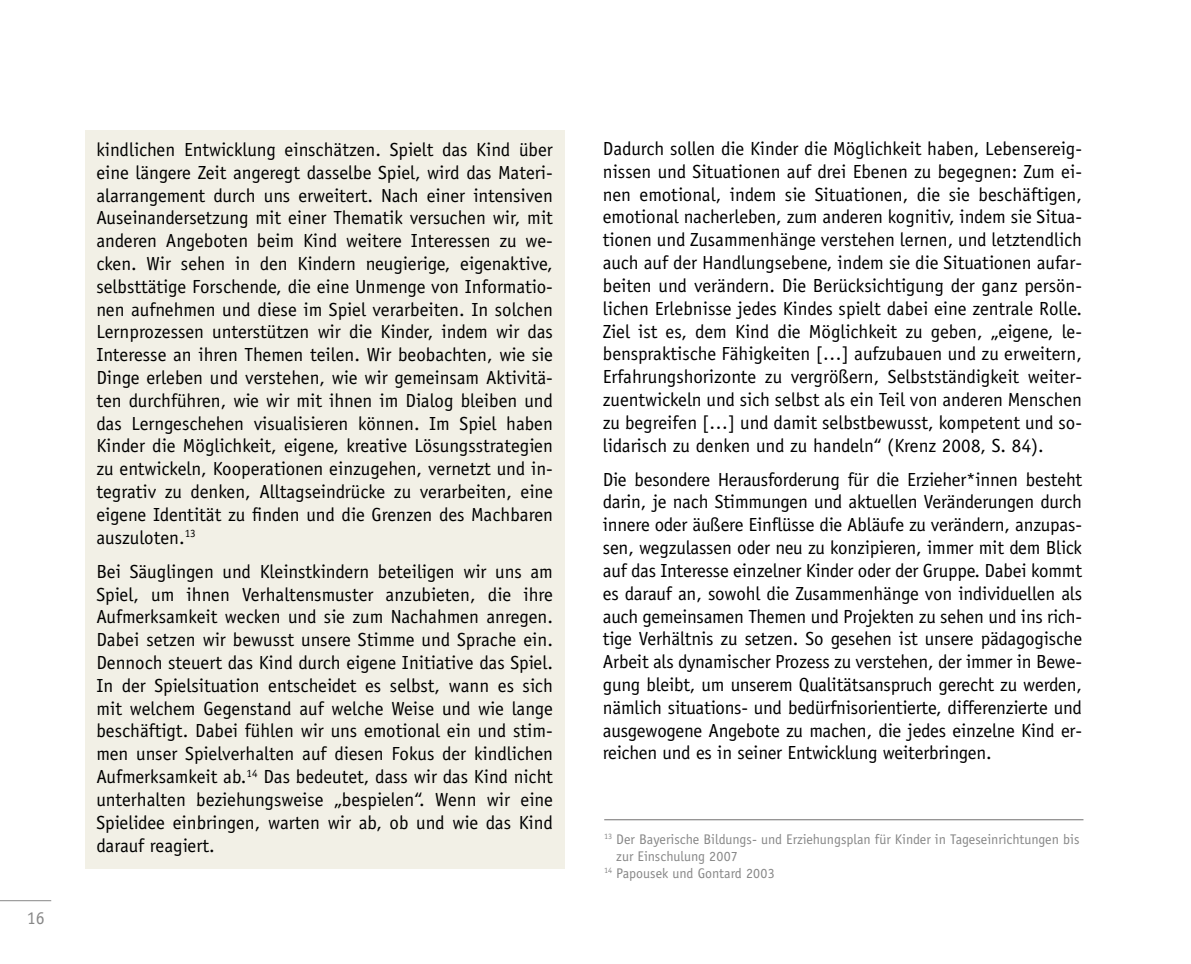
<style>
.page{position:relative;width:1191px;height:964px;background:#fff}
.page>*{position:absolute;margin:0;border:0;box-sizing:border-box;transform-origin:0 0}
.t1{font:19px/22.8px "Officina Sans";color:#000;text-align:justify}
.t2{font:18px "Officina Sans";color:#878787}
.t3{font:14px "Officina Sans";color:#878787}
</style>
<div class="page">
<hr style="left:0;top:900px;width:51px;height:1px;background:#878787">
<div style="left:85px;top:130px;width:479px;height:738px;background:#f2f0e6"></div>
<hr style="left:604px;top:819px;width:479px;height:1px;background:#706f6f">
<p class="t2" style="left:27px;top:907px;width:19px">16</p>
<p class="t1" style="left:96px;top:138px;width:458px">kindlichen Entwicklung einschätzen. Spielt das Kind über eine längere Zeit angeregt dasselbe Spiel, wird das Materi&shy;alarrangement durch uns erweitert. Nach einer intensiven Auseinandersetzung mit einer Thematik versuchen wir, mit anderen Angeboten beim Kind weitere Interessen zu we&shy;cken. Wir sehen in den Kindern neugierige, eigenaktive, selbsttätige Forschende, die eine Unmenge von Informatio&shy;nen aufnehmen und diese im Spiel verarbeiten. In solchen Lernprozessen unterstützen wir die Kinder, indem wir das Interesse an ihren Themen teilen. Wir beobachten, wie sie Dinge erleben und verstehen, wie wir gemeinsam Aktivitä&shy;ten durchführen, wie wir mit ihnen im Dialog bleiben und das Lerngeschehen visualisieren können. Im Spiel haben Kinder die Möglichkeit, eigene, kreative Lösungsstrategien zu entwickeln, Kooperationen einzugehen, vernetzt und in&shy;tegrativ zu denken, Alltagseindrücke zu verarbeiten, eine eigene Identität zu finden und die Grenzen des Machbaren auszuloten.<sup>13</sup></p>
<p class="t1" style="left:96px;top:560px;width:458px">Bei Säuglingen und Kleinstkindern beteiligen wir uns am Spiel, um ihnen Verhaltensmuster anzubieten, die ihre Aufmerksamkeit wecken und sie zum Nachahmen anregen.<br>Dabei setzen wir bewusst unsere Stimme und Sprache ein.<br>Dennoch steuert das Kind durch eigene Initiative das Spiel.<br>In der Spielsituation entscheidet es selbst, wann es sich mit welchem Gegenstand auf welche Weise und wie lange beschäftigt. Dabei fühlen wir uns emotional ein und stim&shy;men unser Spielverhalten auf diesen Fokus der kindlichen Aufmerksamkeit ab.<sup>14</sup> Das bedeutet, dass wir das Kind nicht unterhalten beziehungsweise „bespielen“. Wenn wir eine Spielidee einbringen, warten wir ab, ob und wie das Kind darauf reagiert.</p>
<p class="t1" style="left:603px;top:137px;width:481px">Dadurch sollen die Kinder die Möglichkeit haben, Lebensereig&shy;nissen und Situationen auf drei Ebenen zu begegnen: Zum ei&shy;nen emotional, indem sie Situationen, die sie beschäftigen, emotional nacherleben, zum anderen kognitiv, indem sie Situa&shy;tionen und Zusammenhänge verstehen lernen, und letztendlich auch auf der Handlungsebene, indem sie die Situationen aufar&shy;beiten und verändern. Die Berücksichtigung der ganz persön&shy;lichen Erlebnisse jedes Kindes spielt dabei eine zentrale Rolle.<br>Ziel ist es, dem Kind die Möglichkeit zu geben, „eigene, le&shy;benspraktische Fähigkeiten […] aufzubauen und zu erweitern, Erfahrungshorizonte zu vergrößern, Selbstständigkeit weiter&shy;zuentwickeln und sich selbst als ein Teil von anderen Menschen zu begreifen […] und damit selbstbewusst, kompetent und so&shy;lidarisch zu denken und zu handeln“ (Krenz 2008, S. 84).</p>
<p class="t1" style="left:603px;top:468px;width:481px">Die besondere Herausforderung für die Erzieher*innen besteht darin, je nach Stimmungen und aktuellen Veränderungen durch innere oder äußere Einflüsse die Abläufe zu verändern, anzupas&shy;sen, wegzulassen oder neu zu konzipieren, immer mit dem Blick auf das Interesse einzelner Kinder oder der Gruppe. Dabei kommt es darauf an, sowohl die Zusammenhänge von individuellen als auch gemeinsamen Themen und Projekten zu sehen und ins rich&shy;tige Verhältnis zu setzen. So gesehen ist unsere pädagogische Arbeit als dynamischer Prozess zu verstehen, der immer in Bewe&shy;gung bleibt, um unserem Qualitätsanspruch gerecht zu werden, nämlich situations- und bedürfnisorientierte, differenzierte und ausgewogene Angebote zu machen, die jedes einzelne Kind er&shy;reichen und es in seiner Entwicklung weiterbringen.</p>
<p class="t3" style="left:604px;top:831px;width:477px"><sup>13</sup> Der Bayerische Bildungs- und Erziehungsplan für Kinder in Tageseinrichtungen bis</p>
<p class="t3" style="left:616px;top:848px;width:123px">zur Einschulung 2007</p>
<p class="t3" style="left:604px;top:865px;width:172px"><sup>14</sup> Papousek und Gontard 2003</p>
</div>
